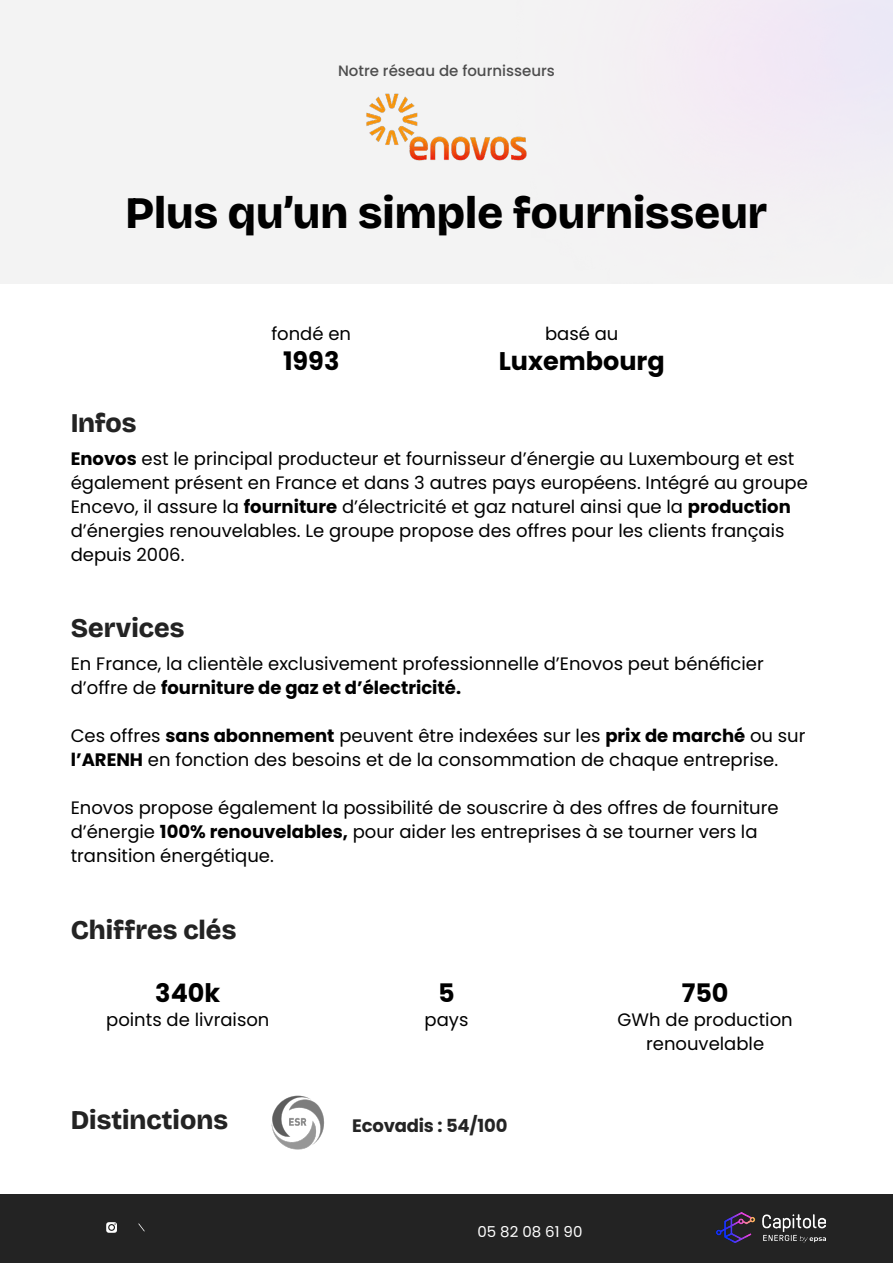
<style>
.page{position:relative;width:893px;height:1263px;background:#fff}
.page>*{position:absolute;margin:0;border:0;box-sizing:border-box;transform-origin:0 0}
.t1{font:800 45px "Bricolage Grotesque 36 pt";color:#000}
.t2{font:800 27px "Bricolage Grotesque 18 pt";color:#232323}
.t3{font:700 25.5px "Poppins";color:#000}
.t4{font:18px/24px "Poppins";color:#000}
.t5{font:700 18px "Poppins";letter-spacing:-.01em;color:#242424}
.t6{font:500 15px "Poppins";color:#4d4d4d}
.t7{font:15px "Poppins";color:#fff}
.s1{font-weight:700}
</style>
<div class="page">
<div style="left:0;top:0;width:893px;height:283px;background:#f3f3f3"></div>
<div style="left:0;top:1194px;width:893px;height:69px;background:#232323"></div>
<img style="left:717px;top:1212px;width:109px;height:30px">
<svg style="left:106px;top:1222px;width:11px;height:11px"></svg>
<svg style="left:138px;top:1223px;width:7px;height:8px"></svg>
<img style="left:366px;top:93px;width:161px;height:68px">
<img style="left:271px;top:1095px;width:54px;height:55px">
<p class="t6" style="left:338px;top:62px;width:218px">Notre réseau de fournisseurs</p>
<h1 class="t1" style="left:126px;top:177px;width:643px">Plus qu’un simple fournisseur</h1>
<p class="t4" style="left:271px;top:321px;width:81px">fondé en</p>
<h3 class="t3" style="left:283px;top:347px;width:58px">1993</h3>
<p class="t4" style="left:545px;top:322px;width:75px">basé au</p>
<h3 class="t3" style="left:499px;top:347px;width:168px">Luxembourg</h3>
<h2 class="t2" style="left:71px;top:401px;width:67px">Infos</h2>
<p class="t4" style="left:71px;top:446px;width:739px"><span class="s1">Enovos</span> est le principal producteur et fournisseur d’énergie au Luxembourg et est également présent en France et dans 3 autres pays européens. Intégré au groupe Encevo, il assure la <span class="s1">fourniture</span> d’électricité et gaz naturel ainsi que la <span class="s1">production </span>d’énergies renouvelables. Le groupe propose des offres pour les clients français depuis 2006.</p>
<h2 class="t2" style="left:71px;top:606px;width:115px">Services</h2>
<p class="t4" style="left:71px;top:652px;width:694px">En France, la clientèle exclusivement professionnelle d’Enovos peut bénéficier d’offre de <span class="s1">fourniture de gaz et d’électricité.</span></p>
<p class="t4" style="left:71px;top:724px;width:736px">Ces offres <span class="s1">sans abonnement</span> peuvent être indexées sur les <span class="s1">prix de marché</span> ou sur <span class="s1">l’ARENH</span> en fonction des besoins et de la consommation de chaque entreprise.</p>
<p class="t4" style="left:71px;top:796px;width:709px">Enovos propose également la possibilité de souscrire à des offres de fourniture d’énergie <span class="s1">100% renouvelables,</span> pour aider les entreprises à se tourner vers la transition énergétique.</p>
<h2 class="t2" style="left:71px;top:908px;width:167px">Chiffres clés</h2>
<h3 class="t3" style="left:155px;top:979px;width:67px">340k</h3>
<p class="t4" style="left:106px;top:1008px;width:165px">points de livraison</p>
<h3 class="t3" style="left:438px;top:979px;width:18px">5</h3>
<p class="t4" style="left:425px;top:1008px;width:45px">pays</p>
<h2 class="t2" style="left:71px;top:1098px;width:159px">Distinctions</h2>
<p class="t5" style="left:352px;top:1115px;width:157px">Ecovadis : 54/100</p>
<p class="t7" style="left:477px;top:1223px;width:107px">05 82 08 61 90</p>
<h3 class="t3" style="left:682px;top:979px;width:48px">750</h3>
<p class="t4" style="left:618px;top:1008px;width:177px;text-align:center">GWh de production renouvelable</p>
</div>
